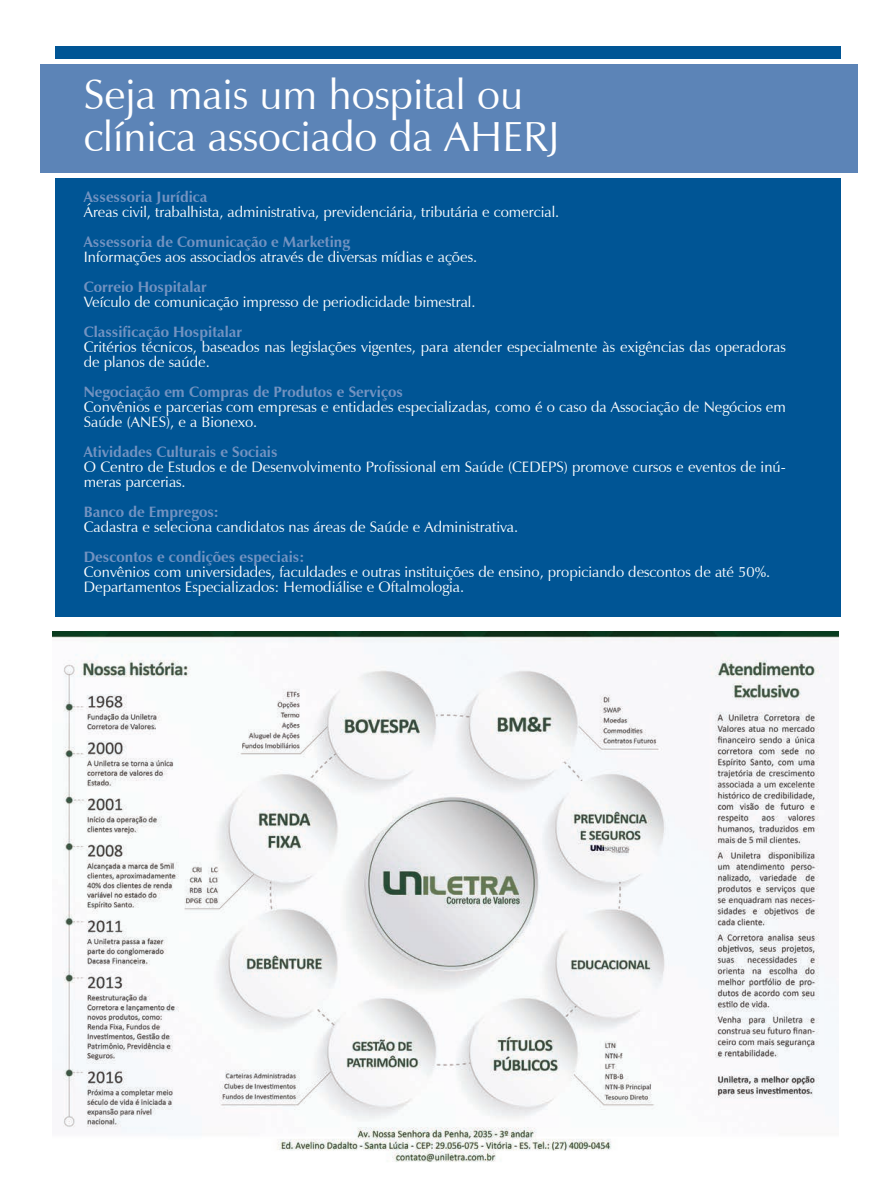
<style>
.page{position:relative;width:893px;height:1191px;background:#fff}
.page>*{position:absolute;margin:0;border:0;box-sizing:border-box;transform-origin:0 0}
.t1{font:42px/42px "Zapf Humanist 601 BT";color:#fff}
.t2{font:15px/15px "Zapf Humanist 601 BT";color:#fff}
.t3{font:700 15px "Zapf Humanist 601 BT";color:#7393c1}
</style>
<div class="page">
<div style="left:55px;top:47px;width:786px;height:570px;background:#005595"></div>
<div style="left:40px;top:63px;width:818px;height:112px;background:#5c84b7"></div>
<hr style="left:40px;top:59px;width:818px;height:4px;background:#fff">
<hr style="left:40px;top:174px;width:818px;height:4px;background:#fff">
<img style="left:52px;top:631px;width:786px;height:531px">
<h1 class="t1" style="left:84px;top:73px;width:477px">Seja mais um hospital ou clínica associado da AHERJ</h1>
<p class="t3" style="left:84px;top:187px;width:125px">Assessoria Jurídica</p>
<p class="t2" style="left:84px;top:204px;width:477px">Áreas civil, trabalhista, administrativa, previdenciária, tributária e comercial.</p>
<p class="t3" style="left:84px;top:232px;width:268px">Assessoria de Comunicação e Marketing</p>
<p class="t2" style="left:84px;top:249px;width:395px">Informações aos associados através de diversas mídias e ações.</p>
<p class="t3" style="left:84px;top:277px;width:124px">Correio Hospitalar</p>
<p class="t2" style="left:84px;top:294px;width:393px">Veículo de comunicação impresso de periodicidade bimestral.</p>
<p class="t3" style="left:84px;top:322px;width:160px">Classificação Hospitalar</p>
<p class="t2" style="left:84px;top:339px;width:704px">Critérios técnicos, baseados nas legislações vigentes, para atender especialmente às exigências das operadoras de planos de saúde.</p>
<p class="t3" style="left:84px;top:382px;width:321px">Negociação em Compras de Produtos e Serviços</p>
<p class="t2" style="left:84px;top:399px;width:704px">Convênios e parcerias com empresas e entidades especializadas, como é o caso da Associação de Negócios em<br>Saúde (ANES), e a Bionexo.</p>
<p class="t3" style="left:84px;top:442px;width:195px">Atividades Culturais e Sociais</p>
<p class="t2" style="left:84px;top:459px;width:703px">O Centro de Estudos e de Desenvolvimento Profissional em Saúde (CEDEPS) promove cursos e eventos de inú&shy;meras parcerias.</p>
<p class="t3" style="left:84px;top:502px;width:137px">Banco de Empregos:</p>
<p class="t2" style="left:84px;top:519px;width:436px">Cadastra e seleciona candidatos nas áreas de Saúde e Administrativa.</p>
<p class="t3" style="left:84px;top:547px;width:222px">Descontos e condições especiais:</p>
<p class="t2" style="left:84px;top:564px;width:688px">Convênios com universidades, faculdades e outras instituições de ensino, propiciando descontos de até 50%.<br>Departamentos Especializados: Hemodiálise e Oftalmologia.</p>
</div>
